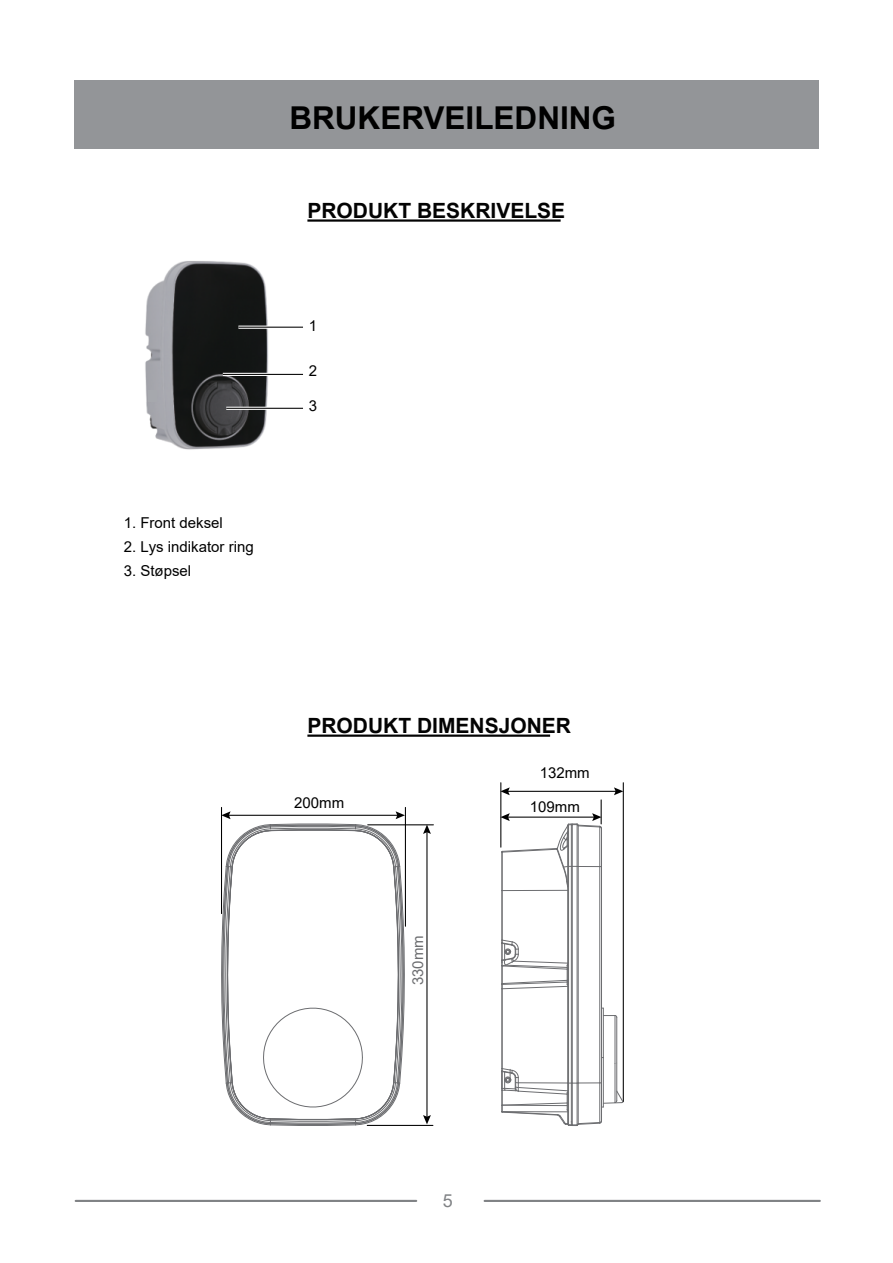
<style>
.page{position:relative;width:893px;height:1263px;background:#fff}
.page>*{position:absolute;margin:0;border:0;box-sizing:border-box;transform-origin:0 0}
.t1{font:700 31.5px "Arial";color:#000}
.t2{font:700 21px "Arial";color:#030303}
.t3{font:18px "Arial";color:#808285}
.t4{font:15px "Arial";color:#000}
.t5{font:15px "Arial";color:#6c6d70}
</style>
<div class="page">
<hr style="left:76px;top:1200px;width:340px;height:2px;background:#808285">
<hr style="left:485px;top:1200px;width:335px;height:2px;background:#808285">
<img style="left:145px;top:261px;width:124px;height:189px">
<div style="left:149px;top:390px;width:8px;height:11px;background:#a6a8ad"></div>
<div style="left:74px;top:80px;width:745px;height:68px;background:#939598"></div>
<hr style="left:307px;top:734px;width:243px;height:3px;background:#030303">
<hr style="left:307px;top:219px;width:254px;height:3px;background:#030303">
<hr style="left:368px;top:824px;width:65px;height:1px;background:#000">
<hr style="left:367px;top:1125px;width:66px;height:1px;background:#000">
<hr style="left:405px;top:807px;width:1px;height:119px;background:#000">
<hr style="left:500px;top:783px;width:1px;height:64px;background:#000">
<hr style="left:623px;top:783px;width:1px;height:319px;background:#000">
<hr style="left:426px;top:831px;width:1px;height:287px;background:#000">
<svg style="left:423px;top:824px;width:8px;height:10px"></svg>
<svg style="left:423px;top:1115px;width:8px;height:9px"></svg>
<hr style="left:507px;top:791px;width:110px;height:1px;background:#000">
<svg style="left:614px;top:787px;width:9px;height:8px"></svg>
<hr style="left:221px;top:807px;width:1px;height:106px;background:#000">
<svg style="left:221px;top:811px;width:184px;height:315px"></svg>
<hr style="left:616px;top:1017px;width:1px;height:46px;background:#6c6d70">
<hr style="left:614px;top:1015px;width:1px;height:48px;background:#6c6d70">
<hr style="left:614px;top:1063px;width:1px;height:39px;background:#6c6d70">
<svg style="left:602px;top:1008px;width:16px;height:10px"></svg>
<hr style="left:616px;top:1063px;width:1px;height:37px;background:#6c6d70">
<hr style="left:603px;top:1057px;width:1px;height:50px;background:#6c6d70">
<hr style="left:603px;top:1008px;width:1px;height:49px;background:#6c6d70">
<hr style="left:568px;top:866px;width:1px;height:217px;background:#6c6d70">
<hr style="left:571px;top:866px;width:1px;height:217px;background:#6c6d70">
<hr style="left:567px;top:890px;width:1px;height:73px;background:#6c6d70">
<hr style="left:567px;top:986px;width:1px;height:97px;background:#6c6d70">
<hr style="left:502px;top:890px;width:1px;height:50px;background:#6c6d70">
<hr style="left:502px;top:989px;width:1px;height:79px;background:#6c6d70">
<hr style="left:501px;top:989px;width:1px;height:79px;background:#6c6d70">
<hr style="left:501px;top:890px;width:1px;height:50px;background:#6c6d70">
<svg style="left:501px;top:939px;width:67px;height:51px"></svg>
<hr style="left:577px;top:866px;width:1px;height:217px;background:#6c6d70">
<hr style="left:572px;top:866px;width:1px;height:217px;background:#6c6d70">
<hr style="left:578px;top:866px;width:1px;height:217px;background:#6c6d70">
<hr style="left:599px;top:866px;width:1px;height:217px;background:#6c6d70">
<hr style="left:601px;top:867px;width:1px;height:216px;background:#6c6d70">
<svg style="left:500px;top:787px;width:103px;height:114px"></svg>
<svg style="left:501px;top:1067px;width:123px;height:59px"></svg>
<hr style="left:238px;top:326px;width:65px;height:3px;background:#fff">
<hr style="left:238px;top:327px;width:65px;height:1px;background:#000">
<hr style="left:223px;top:373px;width:80px;height:3px;background:#fff">
<hr style="left:223px;top:374px;width:80px;height:1px;background:#000">
<hr style="left:226px;top:407px;width:77px;height:3px;background:#fff">
<hr style="left:226px;top:408px;width:77px;height:1px;background:#000">
<h1 class="t1" style="left:289px;top:106px;width:328px">BRUKERVEILEDNING</h1>
<h2 class="t2" style="left:307px;top:203px;width:259px">PRODUKT BESKRIVELSE</h2>
<p class="t4" style="left:309px;top:320px;width:10px">1</p>
<p class="t4" style="left:309px;top:365px;width:10px">2</p>
<p class="t4" style="left:309px;top:400px;width:10px">3</p>
<p class="t4" style="left:124px;top:518px;width:101px">1. Front deksel</p>
<p class="t4" style="left:124px;top:542px;width:132px">2. Lys indikator ring</p>
<p class="t4" style="left:124px;top:566px;width:69px">3. Støpsel</p>
<h2 class="t2" style="left:307px;top:718px;width:265px">PRODUKT DIMENSJONER</h2>
<p class="t4" style="left:540px;top:767px;width:52px">132mm</p>
<p class="t4" style="left:294px;top:797px;width:52px">200mm</p>
<p class="t4" style="left:530px;top:801px;width:52px">109mm</p>
<p class="t5" style="left:412px;top:985px;width:52px;rotate:-90deg">330mm</p>
<p class="t3" style="left:443px;top:1194px;width:12px">5</p>
</div>
